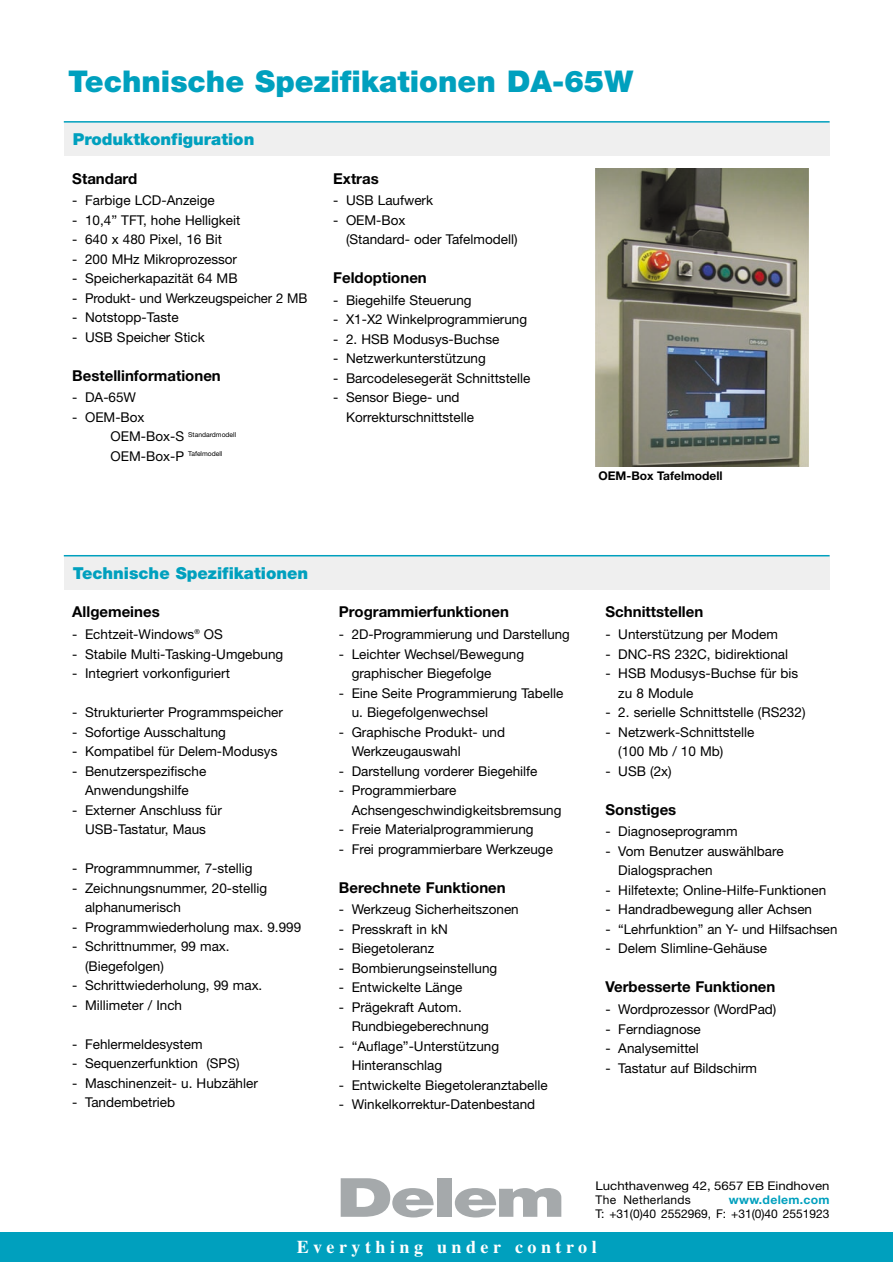
<style>
.page{position:relative;width:893px;height:1262px;background:#fff}
.page>*{position:absolute;margin:0;border:0;box-sizing:border-box;transform-origin:0 0}
.t1{font:900 30px "Helvetica Neue";color:#00a0be}
.t2{font:700 18px "Times";letter-spacing:.25em;color:#fff}
.t3{font:900 16.5px "Helvetica Neue";color:#00a0be}
.t4{font:700 15px "Helvetica Neue";color:#000}
.t5{font:13.5px/19.5px "Helvetica Neue";color:#000}
.t6{font:12px/14.4px "Helvetica Neue";color:#000;scale:1.1 1}
.t7{font:12px "Helvetica Neue";color:#000}
.t8{font:700 12px "Helvetica Neue";color:#000}
.t9{font:700 12px "Helvetica Neue";letter-spacing:.02em;color:#00a0be}
.t10{font:6.75px "Helvetica Neue";color:#000}
.s1{font-size:13.5px}
</style>
<div class="page">
<div style="left:64px;top:122px;width:765px;height:34px;background:#efefef"></div>
<hr style="left:64px;top:121px;width:765px;height:2px;background:#00a0be">
<div style="left:64px;top:556px;width:765px;height:34px;background:#efefef"></div>
<hr style="left:64px;top:555px;width:765px;height:1px;background:#00a0be">
<svg style="left:340px;top:1178px;width:93px;height:39px"></svg>
<div style="left:437px;top:1178px;width:14px;height:38px;background:#a5a9ab"></div>
<svg style="left:455px;top:1188px;width:106px;height:29px"></svg>
<div style="left:0;top:1232px;width:892px;height:29px;background:#00a0be"></div>
<img style="left:595px;top:169px;width:213px;height:297px">
<h1 class="t1" style="left:68px;top:71px;width:566px">Technische Spezifikationen DA-65W</h1>
<p class="t3" style="left:73px;top:133px;width:183px">Produktkonfiguration</p>
<p class="t4" style="left:72px;top:173px;width:67px">Standard</p>
<p class="t5" style="left:72px;top:192px;width:144px">- Farbige LCD-Anzeige</p>
<p class="t5" style="left:72px;top:211px;width:169px">- 10,4” TFT, hohe Helligkeit</p>
<p class="t5" style="left:72px;top:231px;width:151px">- 640 x 480 Pixel, 16 Bit</p>
<p class="t5" style="left:72px;top:250px;width:166px">- 200 MHz Mikroprozessor</p>
<p class="t5" style="left:72px;top:270px;width:167px">- Speicherkapazität 64 MB</p>
<p class="t5" style="left:72px;top:289px;width:237px">- Produkt- und Werkzeugspeicher 2 MB</p>
<p class="t5" style="left:72px;top:309px;width:108px">- Notstopp-Taste</p>
<p class="t5" style="left:72px;top:328px;width:134px">- USB Speicher Stick</p>
<p class="t4" style="left:72px;top:370px;width:150px">Bestellinformationen</p>
<p class="t5" style="left:72px;top:389px;width:65px">- DA-65W</p>
<p class="t5" style="left:72px;top:409px;width:74px">- OEM-Box</p>
<p class="t10" style="left:111px;top:432px;width:127px"><span class="s1">OEM-Box-S</span> Standardmodell</p>
<p class="t10" style="left:111px;top:451px;width:113px"><span class="s1">OEM-Box-P</span> Tafelmodell</p>
<p class="t4" style="left:333px;top:173px;width:47px">Extras</p>
<p class="t5" style="left:333px;top:192px;width:101px">- USB Laufwerk</p>
<p class="t5" style="left:346px;top:211px;width:173px;text-indent:-13px">- OEM-Box<br>(Standard- oder Tafelmodell)</p>
<p class="t4" style="left:333px;top:272px;width:95px">Feldoptionen</p>
<p class="t5" style="left:333px;top:292px;width:140px">- Biegehilfe Steuerung</p>
<p class="t5" style="left:333px;top:311px;width:195px">- X1-X2 Winkelprogrammierung</p>
<p class="t5" style="left:333px;top:331px;width:168px">- 2. HSB Modusys-Buchse</p>
<p class="t5" style="left:333px;top:350px;width:154px">- Netzwerkunterstützung</p>
<p class="t5" style="left:333px;top:370px;width:199px">- Barcodelesegerät Schnittstelle</p>
<p class="t5" style="left:346px;top:389px;width:129px;text-indent:-13px">- Sensor Biege- und<br>Korrekturschnittstelle</p>
<p class="t8" style="left:598px;top:471px;width:126px">OEM-Box Tafelmodell</p>
<p class="t3" style="left:73px;top:567px;width:237px">Technische Spezifikationen</p>
<p class="t4" style="left:72px;top:607px;width:89px">Allgemeines</p>
<p class="t5" style="left:72px;top:626px;width:152px">- Echtzeit-Windows<sup>®</sup> OS</p>
<p class="t5" style="left:72px;top:645px;width:212px">- Stabile Multi-Tasking-Umgebung</p>
<p class="t5" style="left:72px;top:665px;width:159px">- Integriert vorkonfiguriert</p>
<p class="t5" style="left:72px;top:704px;width:212px">- Strukturierter Programmspeicher</p>
<p class="t5" style="left:72px;top:723px;width:155px">- Sofortige Ausschaltung</p>
<p class="t5" style="left:72px;top:743px;width:207px">- Kompatibel für Delem-Modusys</p>
<p class="t5" style="left:72px;top:762px;width:135px;text-align:center">- Benutzerspezifische<br>Anwendungshilfe</p>
<p class="t5" style="left:72px;top:801px;width:151px;text-align:center">- Externer Anschluss für<br>USB-Tastatur, Maus</p>
<p class="t5" style="left:72px;top:860px;width:182px">- Programmnummer, 7-stellig</p>
<p class="t5" style="left:85px;top:879px;width:183px;text-indent:-13px">- Zeichnungsnummer, 20-stellig alphanumerisch</p>
<p class="t5" style="left:72px;top:918px;width:230px">- Programmwiederholung max. 9.999</p>
<p class="t5" style="left:85px;top:938px;width:146px;text-indent:-13px">- Schrittnummer, 99 max. (Biegefolgen)</p>
<p class="t5" style="left:72px;top:977px;width:191px">- Schrittwiederholung, 99 max.</p>
<p class="t5" style="left:72px;top:996px;width:111px">- Millimeter / Inch</p>
<p class="t5" style="left:72px;top:1035px;width:132px">- Fehlermeldesystem</p>
<p class="t5" style="left:72px;top:1055px;width:169px">- Sequenzerfunktion (SPS)</p>
<p class="t5" style="left:72px;top:1074px;width:187px">- Maschinenzeit- u. Hubzähler</p>
<p class="t5" style="left:72px;top:1094px;width:104px">- Tandembetrieb</p>
<p class="t4" style="left:339px;top:607px;width:171px">Programmierfunktionen</p>
<p class="t5" style="left:339px;top:626px;width:232px">- 2D-Programmierung und Darstellung</p>
<p class="t5" style="left:351px;top:645px;width:174px;text-indent:-13px">- Leichter Wechsel/Bewegung graphischer Biegefolge</p>
<p class="t5" style="left:351px;top:684px;width:213px;text-indent:-13px">- Eine Seite Programmierung Tabelle u. Biegefolgenwechsel</p>
<p class="t5" style="left:351px;top:723px;width:155px;text-indent:-13px">- Graphische Produkt- und<br>Werkzeugauswahl</p>
<p class="t5" style="left:339px;top:762px;width:200px">- Darstellung vorderer Biegehilfe</p>
<p class="t5" style="left:351px;top:782px;width:211px;text-indent:-13px">- Programmierbare<br>Achsengeschwindigkeitsbremsung</p>
<p class="t5" style="left:339px;top:821px;width:196px">- Freie Materialprogrammierung</p>
<p class="t5" style="left:339px;top:840px;width:215px">- Frei programmierbare Werkzeuge</p>
<p class="t4" style="left:339px;top:882px;width:168px">Berechnete Funktionen</p>
<p class="t5" style="left:339px;top:901px;width:181px">- Werkzeug Sicherheitszonen</p>
<p class="t5" style="left:339px;top:920px;width:111px">- Presskraft in kN</p>
<p class="t5" style="left:339px;top:940px;width:97px">- Biegetoleranz</p>
<p class="t5" style="left:339px;top:959px;width:160px">- Bombierungseinstellung</p>
<p class="t5" style="left:339px;top:979px;width:125px">- Entwickelte Länge</p>
<p class="t5" style="left:351px;top:998px;width:139px;text-indent:-13px">- Prägekraft Autom.<br>Rundbiegeberechnung</p>
<p class="t5" style="left:351px;top:1037px;width:149px;text-indent:-13px">- “Auflage”-Unterstützung<br>Hinteranschlag</p>
<p class="t5" style="left:339px;top:1076px;width:210px">- Entwickelte Biegetoleranztabelle</p>
<p class="t5" style="left:339px;top:1096px;width:198px">- Winkelkorrektur-Datenbestand</p>
<p class="t4" style="left:605px;top:607px;width:99px">Schnittstellen</p>
<p class="t5" style="left:605px;top:626px;width:174px">- Unterstützung per Modem</p>
<p class="t5" style="left:605px;top:645px;width:184px">- DNC-RS 232C, bidirektional</p>
<p class="t5" style="left:618px;top:665px;width:181px;text-indent:-13px">- HSB Modusys-Buchse für bis zu 8 Module</p>
<p class="t5" style="left:605px;top:704px;width:201px">- 2. serielle Schnittstelle (RS232)</p>
<p class="t5" style="left:618px;top:723px;width:137px;text-indent:-13px">- Netzwerk-Schnittstelle (100 Mb / 10 Mb)</p>
<p class="t5" style="left:605px;top:762px;width:68px">- USB (2x)</p>
<p class="t4" style="left:605px;top:804px;width:72px">Sonstiges</p>
<p class="t5" style="left:605px;top:823px;width:134px">- Diagnoseprogramm</p>
<p class="t5" style="left:618px;top:842px;width:167px;text-indent:-13px">- Vom Benutzer auswählbare<br>Dialogsprachen</p>
<p class="t5" style="left:605px;top:881px;width:222px">- Hilfetexte; Online-Hilfe-Funktionen</p>
<p class="t5" style="left:605px;top:901px;width:208px">- Handradbewegung aller Achsen</p>
<p class="t5" style="left:605px;top:920px;width:233px">- “Lehrfunktion” an Y- und Hilfsachsen</p>
<p class="t5" style="left:605px;top:940px;width:163px">- Delem Slimline-Gehäuse</p>
<p class="t4" style="left:605px;top:981px;width:171px">Verbesserte Funktionen</p>
<p class="t5" style="left:605px;top:1000px;width:172px">- Wordprozessor (WordPad)</p>
<p class="t5" style="left:605px;top:1020px;width:97px">- Ferndiagnose</p>
<p class="t5" style="left:605px;top:1039px;width:95px">- Analysemittel</p>
<p class="t5" style="left:605px;top:1059px;width:153px">- Tastatur auf Bildschirm</p>
<p class="t6" style="left:595px;top:1179px;width:214px">Luchthavenweg 42, 5657 EB Eindhoven<br>The Netherlands</p>
<p class="t9" style="left:728px;top:1195px;width:102px">www.delem.com</p>
<p class="t7" style="left:595px;top:1209px;width:235px">T: +31(0)40 2552969, F: +31(0)40 2551923</p>
<h2 class="t2" style="left:297px;top:1240px;width:301px">Everything under control</h2>
</div>
